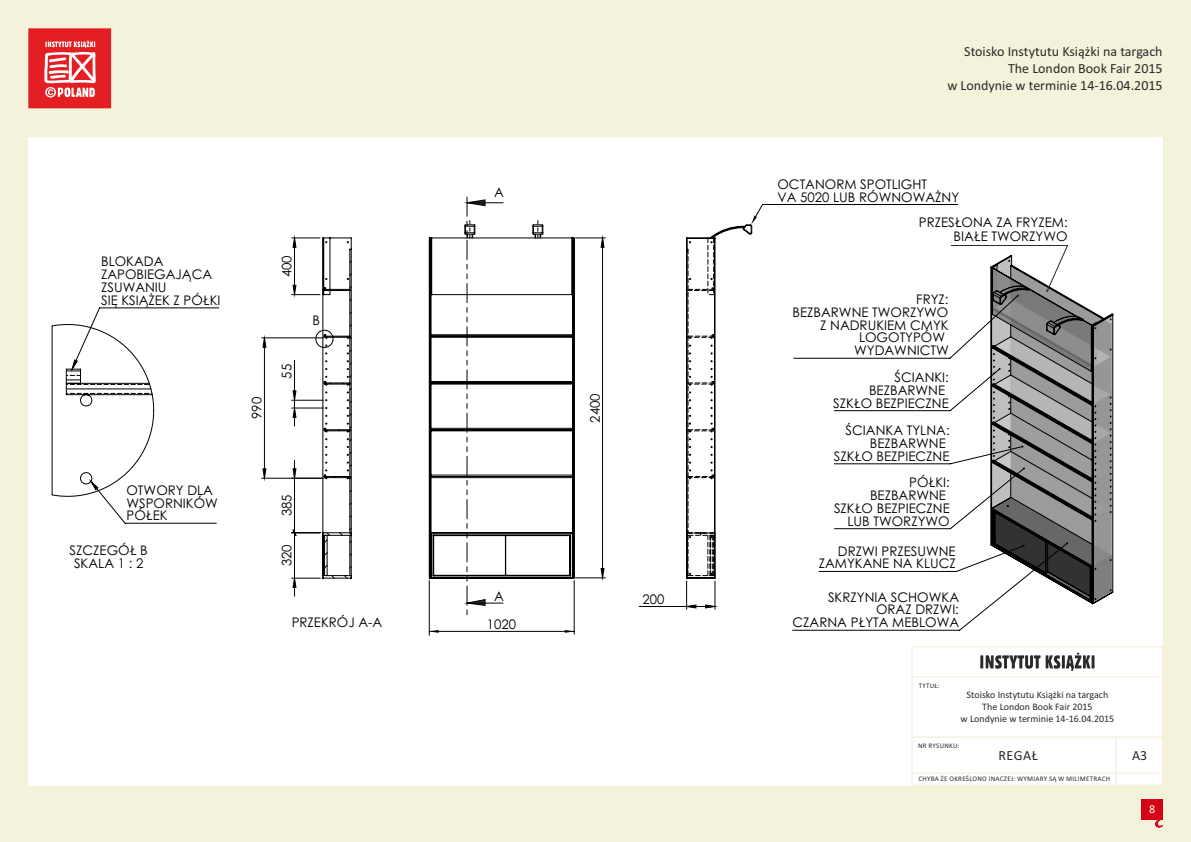
<style>
.page{position:relative;width:1191px;height:842px;background:#f5f2db}
.page>*{position:absolute;margin:0;border:0;box-sizing:border-box;transform-origin:0 0}
.t1{font:14px/17.1px "Calibri";color:#2b2929;text-align:right}
.t2{font:13.2px/12.8px "Century Gothic";color:#000;text-align:right}
.t3{font:12px "Calibri";color:#fff}
.t4{font:10px/12.2px "Calibri";color:#2b2929;text-align:center}
.t5{font:7px "Calibri";letter-spacing:.04em;color:#2b2929}
</style>
<div class="page">
<div style="left:28px;top:137px;width:1134px;height:648px;background:#fff"></div>
<img style="left:1155px;top:820px;width:7px;height:8px">
<div style="left:1141px;top:799px;width:21px;height:21px;background:#d60017"></div>
<svg style="left:28px;top:28px;width:83px;height:80px;background:#e84b4f"></svg>
<hr style="left:912px;top:646px;width:250px;height:1px;background:#f5f2e3">
<hr style="left:1115px;top:737px;width:1px;height:48px;background:#f5f2e3">
<hr style="left:911px;top:647px;width:1px;height:138px;background:#f5f2e3">
<hr style="left:912px;top:736px;width:250px;height:2px;background:#f5f2db">
<hr style="left:912px;top:676px;width:250px;height:1px;background:#f5f2e3">
<hr style="left:912px;top:772px;width:250px;height:2px;background:#f5f2e3">
<svg style="left:980px;top:653px;width:114px;height:18px"></svg>
<hr style="left:1161px;top:647px;width:2px;height:138px;background:#f5f2db">
<hr style="left:912px;top:784px;width:250px;height:2px;background:#f5f2e3">
<img style="left:1068px;top:245px;width:46px;height:348px">
<hr style="left:574px;top:580px;width:1px;height:54px;background:#000">
<hr style="left:429px;top:580px;width:1px;height:55px;background:#000">
<svg style="left:92px;top:216px;width:898px;height:314px"></svg>
<svg style="left:262px;top:337px;width:4px;height:142px"></svg>
<svg style="left:429px;top:197px;width:323px;height:436px"></svg>
<svg style="left:990px;top:255px;width:123px;height:350px;background:#8b8b8b"></svg>
<svg style="left:291px;top:237px;width:61px;height:360px"></svg>
<svg style="left:51px;top:324px;width:103px;height:173px"></svg>
<svg style="left:1046px;top:314px;width:37px;height:21px"></svg>
<svg style="left:950px;top:245px;width:118px;height:60px"></svg>
<p class="t2" style="left:101px;top:256px;width:121px;text-align:left">BLOKADA<br>ZAPOBIEGAJĄCA<br>ZSUWANIU<br>SIĘ KSIĄŻEK Z PÓŁKI</p>
<p class="t2" style="left:126px;top:485px;width:93px;text-align:left">OTWORY DLA<br>WSPORNIKÓW<br>PÓŁEK</p>
<p class="t2" style="left:70px;top:545px;width:80px;text-align:center">SZCZEGÓŁ B<br>SKALA 1 : 2</p>
<p class="t2" style="left:282px;top:277px;width:23px;rotate:-90deg">400</p>
<p class="t2" style="left:251px;top:419px;width:23px;rotate:-90deg">990</p>
<p class="t2" style="left:282px;top:378px;width:16px;rotate:-90deg">55</p>
<p class="t2" style="left:312px;top:314px;width:9px">B</p>
<p class="t2" style="left:282px;top:516px;width:23px;rotate:-90deg">385</p>
<p class="t2" style="left:282px;top:566px;width:23px;rotate:-90deg">320</p>
<p class="t2" style="left:292px;top:617px;width:92px">PRZEKRÓJ A-A</p>
<p class="t2" style="left:494px;top:187px;width:11px">A</p>
<p class="t2" style="left:589px;top:423px;width:31px;rotate:-90deg">2400</p>
<p class="t2" style="left:494px;top:591px;width:11px">A</p>
<p class="t2" style="left:642px;top:594px;width:23px">200</p>
<p class="t2" style="left:487px;top:619px;width:31px">1020</p>
<p class="t1" style="left:947px;top:44px;width:217px">Stoisko Instytutu Książki na targach<br>The London Book Fair 2015<br>w Londynie w terminie 14‐16.04.2015</p>
<p class="t2" style="left:777px;top:179px;width:183px;text-align:left">OCTANORM SPOTLIGHT<br>VA 5020 LUB RÓWNOWAŻNY</p>
<p class="t2" style="left:919px;top:216px;width:150px;line-height:14.3px">PRZESŁONA ZA FRYZEM:<br>BIAŁE TWORZYWO</p>
<p class="t2" style="left:792px;top:294px;width:158px">FRYZ:<br>BEZBARWNE TWORZYWO<br>Z NADRUKIEM CMYK<br>LOGOTYPÓW<br>WYDAWNICTW</p>
<p class="t2" style="left:833px;top:372px;width:117px">ŚCIANKI:<br>BEZBARWNE<br>SZKŁO BEZPIECZNE</p>
<p class="t2" style="left:833px;top:425px;width:117px">ŚCIANKA TYLNA:<br>BEZBARWNE<br>SZKŁO BEZPIECZNE</p>
<p class="t2" style="left:834px;top:477px;width:117px">PÓŁKI:<br>BEZBARWNE<br>SZKŁO BEZPIECZNE<br>LUB TWORZYWO</p>
<p class="t2" style="left:818px;top:546px;width:139px">DRZWI PRZESUWNE<br>ZAMYKANE NA KLUCZ</p>
<p class="t2" style="left:792px;top:592px;width:168px">SKRZYNIA SCHOWKA<br>ORAZ DRZWI:<br>CZARNA PŁYTA MEBLOWA</p>
<p class="t5" style="left:918px;top:682px;width:22px">TYTUŁ:</p>
<p class="t4" style="left:960px;top:689px;width:155px">Stoisko Instytutu Książki na targach<br>The London Book Fair 2015<br>w Londynie w terminie 14‐16.04.2015</p>
<p class="t5" style="left:918px;top:742px;width:43px">NR RYSUNKU:</p>
<p class="t1" style="left:998px;top:748px;width:41px">REGAŁ</p>
<p class="t5" style="left:918px;top:776px;width:193px">CHYBA ŻE OKREŚLONO INACZEJ: WYMIARY SĄ W MILIMETRACH</p>
<p class="t1" style="left:1132px;top:748px;width:17px">A3</p>
<p class="t3" style="left:1149px;top:804px;width:8px">8</p>
</div>
